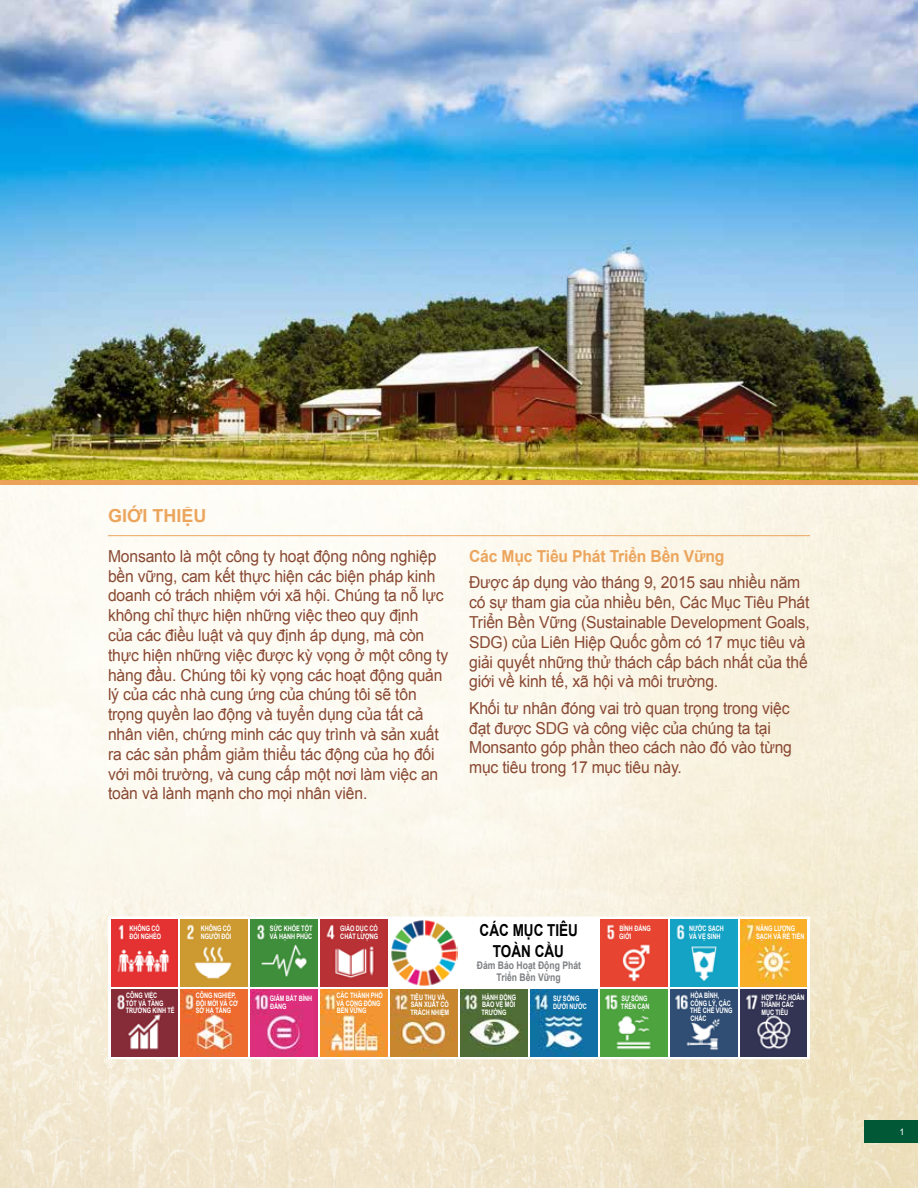
<style>
.page{position:relative;width:918px;height:1188px;background:#fff}
.page>*{position:absolute;margin:0;border:0;box-sizing:border-box;transform-origin:0 0}
.t1{font:700 18px "Arial";color:#eca55d}
.t2{font:16.5px/19.8px "Arial";letter-spacing:-.01em;color:#894933;scale:.95 1}
.t3{font:700 16.5px "Arial";letter-spacing:-.01em;color:#eca55d;scale:.95 1}
.t4{font:700 16.5px/21px "Arial";color:#000;text-align:center;scale:.82 1}
.t5{font:700 10.5px/12px "Arial";color:#7e8083;text-align:center;scale:.82 1}
.t6{font:9px "Arial";color:#fff}
.t7{font:700 7.5px/7.5px "Arial";letter-spacing:-.01em;color:#fff;scale:.75 1}
</style>
<div class="page">
<img style="left:0;top:485px;width:918px;height:703px">
<div style="left:864px;top:1120px;width:54px;height:23px;background:#005837"></div>
<hr style="left:108px;top:535px;width:702px;height:1px;background:#eca55d">
<svg style="left:0;top:479px;width:918px;height:6px;background:#e1a64d"></svg>
<img style="left:0;top:0;width:918px;height:479px">
<svg style="left:457px;top:920px;width:140px;height:66px"></svg>
<hr style="left:108px;top:917px;width:71px;height:3px;background:#fff">
<hr style="left:108px;top:920px;width:3px;height:66px;background:#fff">
<hr style="left:179px;top:917px;width:70px;height:3px;background:#fff">
<hr style="left:178px;top:920px;width:3px;height:66px;background:#fff">
<hr style="left:249px;top:917px;width:70px;height:3px;background:#fff">
<hr style="left:248px;top:920px;width:3px;height:66px;background:#fff">
<hr style="left:319px;top:917px;width:70px;height:3px;background:#fff">
<hr style="left:318px;top:920px;width:3px;height:66px;background:#fff">
<hr style="left:389px;top:917px;width:70px;height:3px;background:#fff">
<hr style="left:388px;top:920px;width:3px;height:66px;background:#fff">
<hr style="left:459px;top:917px;width:70px;height:3px;background:#fff">
<hr style="left:458px;top:920px;width:2px;height:66px;background:#fff">
<hr style="left:529px;top:917px;width:70px;height:3px;background:#fff">
<hr style="left:599px;top:917px;width:70px;height:3px;background:#fff">
<hr style="left:597px;top:920px;width:3px;height:66px;background:#fff">
<hr style="left:669px;top:917px;width:70px;height:3px;background:#fff">
<hr style="left:667px;top:920px;width:3px;height:66px;background:#fff">
<hr style="left:739px;top:917px;width:71px;height:3px;background:#fff">
<hr style="left:737px;top:920px;width:3px;height:66px;background:#fff">
<hr style="left:807px;top:920px;width:3px;height:66px;background:#fff">
<hr style="left:108px;top:986px;width:71px;height:3px;background:#fff">
<hr style="left:108px;top:989px;width:3px;height:67px;background:#fff">
<hr style="left:179px;top:986px;width:70px;height:3px;background:#fff">
<hr style="left:178px;top:989px;width:3px;height:67px;background:#fff">
<hr style="left:249px;top:986px;width:70px;height:3px;background:#fff">
<hr style="left:248px;top:989px;width:3px;height:67px;background:#fff">
<hr style="left:319px;top:986px;width:70px;height:3px;background:#fff">
<hr style="left:318px;top:989px;width:3px;height:67px;background:#fff">
<hr style="left:389px;top:986px;width:70px;height:3px;background:#fff">
<hr style="left:388px;top:989px;width:3px;height:67px;background:#fff">
<hr style="left:459px;top:986px;width:70px;height:3px;background:#fff">
<hr style="left:458px;top:989px;width:2px;height:67px;background:#fff">
<hr style="left:529px;top:986px;width:70px;height:3px;background:#fff">
<hr style="left:527px;top:989px;width:3px;height:67px;background:#fff">
<hr style="left:599px;top:986px;width:70px;height:3px;background:#fff">
<hr style="left:597px;top:989px;width:3px;height:67px;background:#fff">
<hr style="left:669px;top:986px;width:70px;height:3px;background:#fff">
<hr style="left:667px;top:989px;width:3px;height:67px;background:#fff">
<hr style="left:739px;top:986px;width:71px;height:3px;background:#fff">
<hr style="left:737px;top:989px;width:3px;height:67px;background:#fff">
<hr style="left:807px;top:989px;width:3px;height:67px;background:#fff">
<hr style="left:108px;top:1056px;width:71px;height:3px;background:#fff">
<hr style="left:179px;top:1056px;width:70px;height:3px;background:#fff">
<hr style="left:249px;top:1056px;width:70px;height:3px;background:#fff">
<hr style="left:319px;top:1056px;width:70px;height:3px;background:#fff">
<hr style="left:389px;top:1056px;width:70px;height:3px;background:#fff">
<hr style="left:459px;top:1056px;width:70px;height:3px;background:#fff">
<hr style="left:529px;top:1056px;width:70px;height:3px;background:#fff">
<hr style="left:599px;top:1056px;width:70px;height:3px;background:#fff">
<hr style="left:669px;top:1056px;width:70px;height:3px;background:#fff">
<hr style="left:739px;top:1056px;width:71px;height:3px;background:#fff">
<img style="left:111px;top:920px;width:67px;height:66px">
<img style="left:181px;top:920px;width:67px;height:66px">
<img style="left:251px;top:920px;width:67px;height:66px">
<img style="left:321px;top:920px;width:67px;height:66px">
<img style="left:391px;top:920px;width:66px;height:66px">
<img style="left:600px;top:920px;width:67px;height:66px">
<img style="left:670px;top:920px;width:67px;height:66px">
<img style="left:740px;top:920px;width:67px;height:66px">
<img style="left:111px;top:989px;width:67px;height:67px">
<img style="left:181px;top:989px;width:67px;height:67px">
<img style="left:251px;top:989px;width:67px;height:67px">
<img style="left:321px;top:989px;width:67px;height:67px">
<img style="left:391px;top:989px;width:67px;height:67px">
<img style="left:460px;top:989px;width:67px;height:67px">
<img style="left:530px;top:989px;width:67px;height:67px">
<img style="left:600px;top:989px;width:67px;height:67px">
<img style="left:670px;top:989px;width:67px;height:67px">
<img style="left:740px;top:989px;width:67px;height:67px">
<p class="t1" style="left:108px;top:504px;width:100px">GIỚI THIỆU</p>
<p class="t2" style="left:108px;top:546px;width:360px">Monsanto là một công ty hoạt động nông nghiệp bền vững, cam kết thực hiện các biện pháp kinh doanh có trách nhiệm với xã hội. Chúng ta nỗ lực không chỉ thực hiện những việc theo quy định<br>của các điều luật và quy định áp dụng, mà còn thực hiện những việc được kỳ vọng ở một công ty hàng đầu. Chúng tôi kỳ vọng các hoạt động quản lý của các nhà cung ứng của chúng tôi sẽ tôn trọng quyền lao động và tuyển dụng của tất cả nhân viên, chứng minh các quy trình và sản xuất ra các sản phẩm giảm thiểu tác động của họ đối với môi trường, và cung cấp một nơi làm việc an toàn và lành mạnh cho mọi nhân viên.</p>
<p class="t3" style="left:469px;top:545px;width:270px">Các Mục Tiêu Phát Triển Bền Vững</p>
<p class="t2" style="left:469px;top:573px;width:360px">Được áp dụng vào tháng 9, 2015 sau nhiều năm có sự tham gia của nhiều bên, Các Mục Tiêu Phát Triển Bền Vững (Sustainable Development Goals, SDG) của Liên Hiệp Quốc gồm có 17 mục tiêu và giải quyết những thử thách cấp bách nhất của thế giới về kinh tế, xã hội và môi trường.</p>
<p class="t2" style="left:469px;top:698px;width:341px">Khối tư nhân đóng vai trò quan trọng trong việc đạt được SDG và công việc của chúng ta tại Monsanto góp phần theo cách nào đó vào từng mục tiêu trong 17 mục tiêu này.</p>
<p class="t4" style="left:480px;top:920px;width:122px">CÁC MỤC TIÊU<br>TOÀN CẦU</p>
<p class="t5" style="left:477px;top:960px;width:129px">Đảm Bảo Hoạt Động Phát<br>Triển Bền Vững</p>
<p class="t7" style="left:129px;top:925px;width:44px">KHÔNG CÓ<br>ĐÓI NGHÈO</p>
<p class="t7" style="left:201px;top:925px;width:42px">KHÔNG CÓ<br>NGƯỜI ĐÓI</p>
<p class="t7" style="left:270px;top:925px;width:58px">SỨC KHỎE TỐT<br>VÀ HẠNH PHÚC</p>
<p class="t7" style="left:340px;top:925px;width:52px">GIÁO DỤC CÓ<br>CHẤT LƯỢNG</p>
<p class="t7" style="left:619px;top:925px;width:44px">BÌNH ĐẲNG<br>GIỚI</p>
<p class="t7" style="left:689px;top:925px;width:48px">NƯỚC SẠCH<br>VÀ VỆ SINH</p>
<p class="t7" style="left:756px;top:925px;width:66px">NĂNG LƯỢNG<br>SẠCH VÀ RẺ TIỀN</p>
<p class="t7" style="left:126px;top:992px;width:66px">CÔNG VIỆC<br>TỐT VÀ TĂNG<br>TRƯỞNG KINH TẾ</p>
<p class="t7" style="left:196px;top:992px;width:58px">CÔNG NGHIỆP,<br>ĐỔI MỚI VÀ CƠ<br>SỞ HẠ TẦNG</p>
<p class="t7" style="left:270px;top:995px;width:58px">GIẢM BẤT BÌNH<br>ĐẲNG</p>
<p class="t7" style="left:336px;top:992px;width:64px">CÁC THÀNH PHỐ<br>VÀ CỘNG ĐỒNG<br>BỀN VỮNG</p>
<p class="t7" style="left:410px;top:993px;width:53px">TIÊU THỤ VÀ<br>SẢN XUẤT CÓ<br>TRÁCH NHIỆM</p>
<p class="t7" style="left:482px;top:993px;width:48px">HÀNH ĐỘNG<br>BẢO VỆ MÔI<br>TRƯỜNG</p>
<p class="t7" style="left:553px;top:995px;width:47px">SỰ SỐNG<br>DƯỚI NƯỚC</p>
<p class="t7" style="left:621px;top:995px;width:40px">SỰ SỐNG<br>TRÊN CẠN</p>
<p class="t7" style="left:690px;top:992px;width:58px">HÒA BÌNH,<br>CÔNG LÝ, CÁC<br>THỂ CHẾ VỮNG<br>CHẮC</p>
<p class="t7" style="left:761px;top:993px;width:60px">HỢP TÁC HOÀN<br>THÀNH CÁC<br>MỤC TIÊU</p>
<p class="t6" style="left:899px;top:1125px;width:7px">1</p>
</div>
